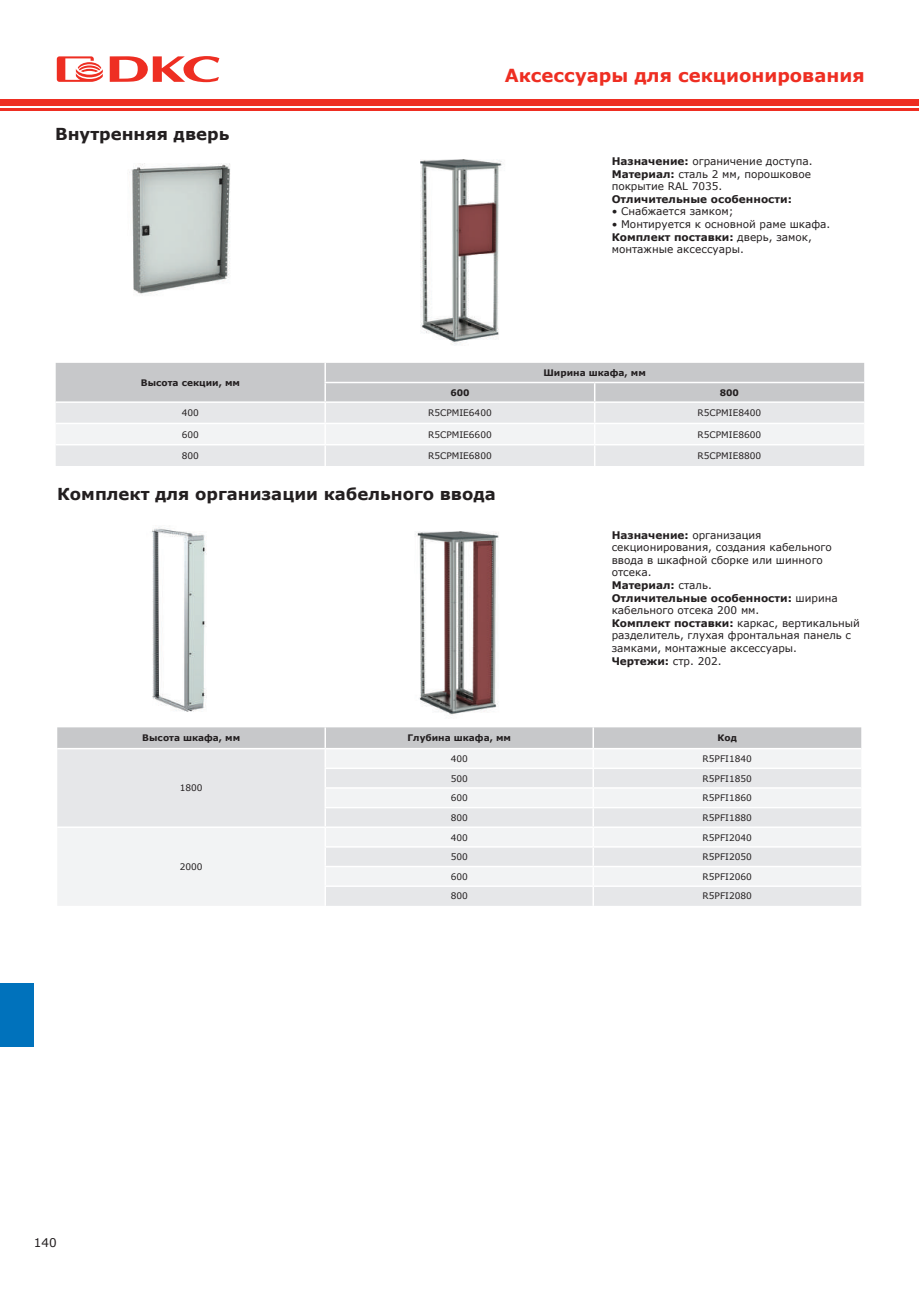
<style>
.page{position:relative;width:919px;height:1289px;background:#fff}
.page>*{position:absolute;margin:0;border:0;box-sizing:border-box;transform-origin:0 0}
.t1{font:700 18px "Verdana";color:#ee2e22}
.t2{font:700 16.5px "Verdana";color:#231f20}
.t3{font:12px "Verdana";color:#231f20}
.t4{font:10.5px/12.6px "Verdana";color:#231f20}
.t5{font:700 10.5px "Verdana";color:#231f20}
.t6{font:9px "Verdana";color:#231f20}
.t7{font:700 9px "Verdana";color:#231f20}
.s1{font-weight:700}
</style>
<div class="page">
<div style="left:0;top:99px;width:903px;height:7px;background:#ee2e22"></div>
<hr style="left:0;top:108px;width:903px;height:3px;background:#ee2e22">
<div style="left:903px;top:99px;width:15px;height:7px;background:#ee2e22"></div>
<hr style="left:903px;top:108px;width:15px;height:3px;background:#ee2e22">
<svg style="left:57px;top:56px;width:46px;height:26px"></svg>
<svg style="left:110px;top:56px;width:109px;height:26px"></svg>
<div style="left:0;top:982px;width:34px;height:64px;background:#0072bc"></div>
<svg style="left:57px;top:727px;width:804px;height:178px"></svg>
<svg style="left:56px;top:363px;width:808px;height:103px"></svg>
<img style="left:420px;top:159px;width:82px;height:186px">
<img style="left:129px;top:163px;width:101px;height:132px">
<img style="left:415px;top:531px;width:84px;height:185px">
<img style="left:151px;top:527px;width:56px;height:185px">
<h2 class="t2" style="left:55px;top:123px;width:176px">Внутренняя дверь</h2>
<p class="t7" style="left:141px;top:376px;width:100px">Высота секции, мм</p>
<h1 class="t1" style="left:504px;top:63px;width:361px">Аксессуары для секционирования</h1>
<p class="t4" style="left:611px;top:155px;width:202px"><span class="s1">Назначение:</span> ограничение доступа.<br><span class="s1">Материал:</span> сталь 2 мм, порошковое покрытие RAL 7035.</p>
<p class="t5" style="left:611px;top:191px;width:182px">Отличительные особенности:</p>
<p class="t4" style="left:611px;top:205px;width:123px">• Снабжается замком;</p>
<p class="t4" style="left:611px;top:218px;width:220px">• Монтируется к основной раме шкафа.<br><span class="s1">Комплект поставки:</span> дверь, замок, монтажные аксессуары.</p>
<p class="t7" style="left:543px;top:366px;width:104px">Ширина шкафа, мм</p>
<p class="t7" style="left:450px;top:386px;width:21px">600</p>
<p class="t7" style="left:719px;top:386px;width:21px">800</p>
<p class="t6" style="left:182px;top:407px;width:19px">400</p>
<p class="t6" style="left:428px;top:407px;width:65px">R5CPMIE6400</p>
<p class="t6" style="left:697px;top:407px;width:65px">R5CPMIE8400</p>
<p class="t6" style="left:182px;top:428px;width:19px">600</p>
<p class="t6" style="left:428px;top:428px;width:65px">R5CPMIE6600</p>
<p class="t6" style="left:697px;top:428px;width:65px">R5CPMIE8600</p>
<p class="t6" style="left:182px;top:449px;width:19px">800</p>
<p class="t6" style="left:428px;top:449px;width:65px">R5CPMIE6800</p>
<p class="t6" style="left:697px;top:449px;width:65px">R5CPMIE8800</p>
<h2 class="t2" style="left:57px;top:482px;width:440px">Комплект для организации кабельного ввода</h2>
<p class="t4" style="left:611px;top:528px;width:249px"><span class="s1">Назначение:</span> организация секционирования, создания кабельного ввода в шкафной сборке или шинного отсека.<br><span class="s1">Материал:</span> сталь.<br><span class="s1">Отличительные особенности:</span> ширина кабельного отсека 200 мм.<br><span class="s1">Комплект поставки:</span> каркас, вертикальный разделитель, глухая фронтальная панель с замками, монтажные аксессуары.<br><span class="s1">Чертежи:</span> стр. 202.</p>
<p class="t7" style="left:142px;top:731px;width:99px">Высота шкафа, мм</p>
<p class="t7" style="left:407px;top:731px;width:105px">Глубина шкафа, мм</p>
<p class="t7" style="left:717px;top:731px;width:21px">Код</p>
<p class="t6" style="left:180px;top:782px;width:24px">1800</p>
<p class="t6" style="left:180px;top:860px;width:24px">2000</p>
<p class="t3" style="left:34px;top:1234px;width:24px">140</p>
<p class="t6" style="left:450px;top:752px;width:19px">400</p>
<p class="t6" style="left:702px;top:752px;width:51px">R5PFI1840</p>
<p class="t6" style="left:450px;top:772px;width:19px">500</p>
<p class="t6" style="left:702px;top:772px;width:51px">R5PFI1850</p>
<p class="t6" style="left:450px;top:791px;width:19px">600</p>
<p class="t6" style="left:702px;top:791px;width:51px">R5PFI1860</p>
<p class="t6" style="left:450px;top:811px;width:19px">800</p>
<p class="t6" style="left:702px;top:811px;width:51px">R5PFI1880</p>
<p class="t6" style="left:450px;top:831px;width:19px">400</p>
<p class="t6" style="left:702px;top:831px;width:51px">R5PFI2040</p>
<p class="t6" style="left:450px;top:850px;width:19px">500</p>
<p class="t6" style="left:702px;top:850px;width:51px">R5PFI2050</p>
<p class="t6" style="left:450px;top:870px;width:19px">600</p>
<p class="t6" style="left:702px;top:870px;width:51px">R5PFI2060</p>
<p class="t6" style="left:450px;top:890px;width:19px">800</p>
<p class="t6" style="left:702px;top:890px;width:51px">R5PFI2080</p>
</div>
